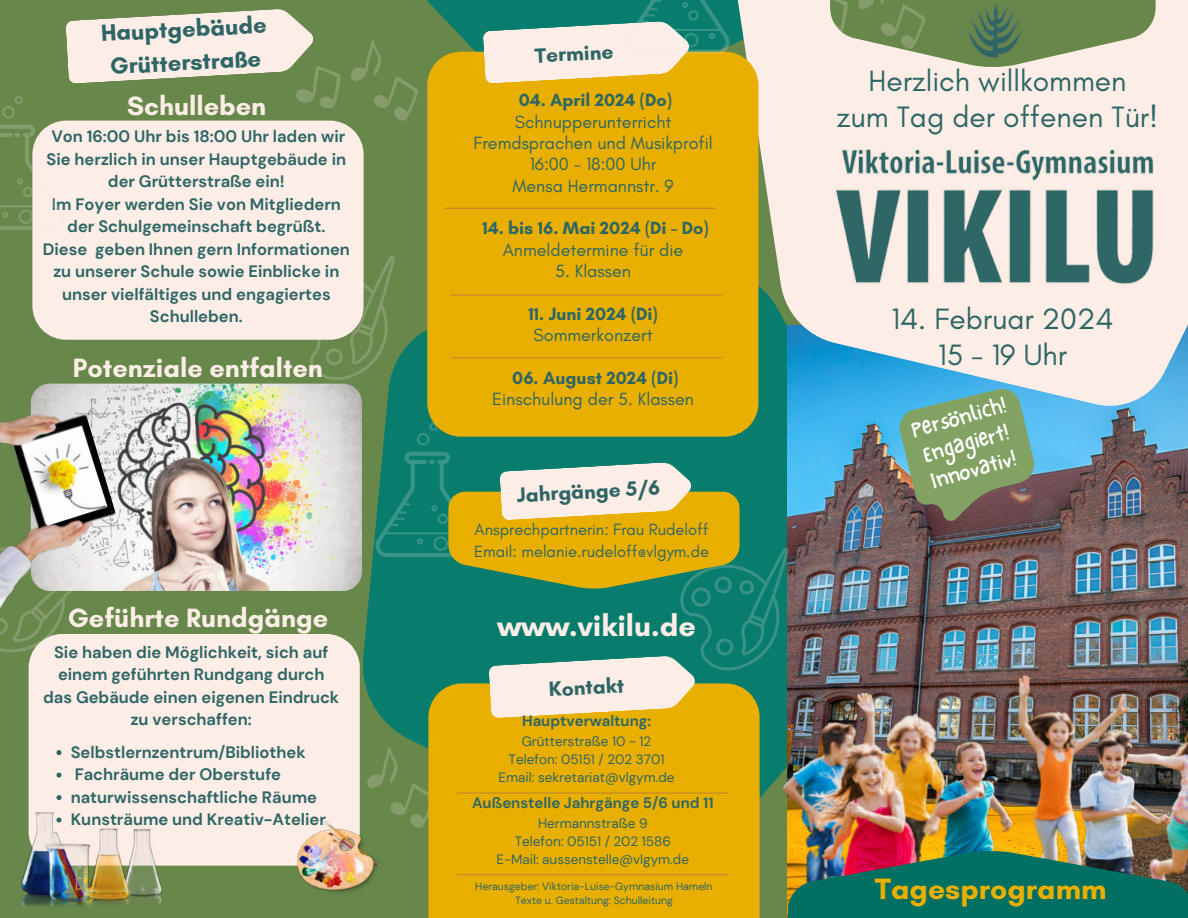
<style>
.page{position:relative;width:1188px;height:918px;background:#68874b}
.page>*{position:absolute;margin:0;border:0;box-sizing:border-box;transform-origin:0 0}
.t1{font:700 30.45px "Glacial Indifference";color:#fcede6}
.t2{font:30px/36px "Glacial Indifference";color:#2e6665;text-align:center}
.t3{font:700 30px "Glacial Indifference";color:#e9af00}
.t4{font:700 27px "Glacial Indifference";color:#fcede6}
.t5{font:700 23.85px/33.2px "Glacial Indifference";color:#2e6665;text-align:center}
.t6{font:22.95px/27px "NF One Little Font Regular";color:#fff}
.t7{font:700 21px "Glacial Indifference";color:#2e6665}
.t8{font:18px/21.3px "Glacial Indifference";color:#2e6665;text-align:center}
.t9{font:700 18px "Glacial Indifference";color:#2e6665}
.t10{font:700 16.5px/22.5px "DM Sans";color:#2e6665;text-align:center}
.t11{font:16.5px/22.5px "Glacial Indifference";color:#2e6665}
.t12{font:700 15px "DM Sans";color:#2e6665}
.t13{font:13.5px/18px "DM Sans";color:#2e6665;text-align:center}
.t14{font:10.5px/14px "DM Sans";color:#2e6665;text-align:center}
</style>
<div class="page">
<svg style="left:360px;top:329px;width:428px;height:418px"></svg>
<svg style="left:310px;top:255px;width:85px;height:126px"></svg>
<svg style="left:426px;top:0;width:308px;height:52px;fill:#097d6d"></svg>
<img style="left:788px;top:411px;width:400px;height:232px">
<svg style="left:734px;top:0;width:454px;height:411px;background:#d1dbdc"></svg>
<svg style="left:830px;top:0;width:326px;height:68px"></svg>
<svg style="left:802px;top:0;width:46px;height:37px"></svg>
<svg style="left:856px;top:0;width:70px;height:51px"></svg>
<svg style="left:367px;top:747px;width:61px;height:81px"></svg>
<div style="left:428px;top:718px;width:302px;height:200px;background:#e9af00"></div>
<hr style="left:457px;top:793px;width:271px;height:1px;background:#c48533">
<hr style="left:457px;top:874px;width:271px;height:1px;background:#c48533">
<img style="left:730px;top:643px;width:458px;height:275px">
<img style="left:788px;top:850px;width:400px;height:68px">
<img style="left:831px;top:126px;width:350px;height:183px">
<svg style="left:899px;top:388px;width:136px;height:133px;background:#779472"></svg>
<img style="left:957px;top:0;width:67px;height:69px">
<div style="left:427px;top:52px;width:331px;height:371px;background:#e9af00"></div>
<hr style="left:445px;top:208px;width:271px;height:1px;background:#c48533">
<hr style="left:451px;top:295px;width:271px;height:1px;background:#c48533">
<hr style="left:451px;top:357px;width:271px;height:2px;background:#c48533">
<div style="left:32px;top:122px;width:332px;height:218px;background:#fcede6"></div>
<div style="left:29px;top:634px;width:331px;height:232px;background:#fcede6"></div>
<img style="left:298px;top:821px;width:84px;height:71px">
<img style="left:22px;top:813px;width:139px;height:94px">
<img style="left:31px;top:384px;width:331px;height:207px;border-radius:19px">
<svg style="left:0;top:608px;width:96px;height:44px"></svg>
<img style="left:0;top:383px;width:132px;height:225px">
<img style="left:22px;top:426px;width:85px;height:100px">
<svg style="left:349px;top:40px;width:70px;height:83px"></svg>
<svg style="left:376px;top:423px;width:413px;height:295px;background:#679b66"></svg>
<svg style="left:56px;top:750px;width:5px;height:5px"></svg>
<svg style="left:56px;top:773px;width:5px;height:5px"></svg>
<svg style="left:56px;top:795px;width:5px;height:5px"></svg>
<svg style="left:56px;top:818px;width:5px;height:5px"></svg>
<svg style="left:0;top:9px;width:341px;height:221px"></svg>
<svg style="left:483px;top:0;width:247px;height:83px;background:#9fbb9b"></svg>
<h3 class="t5" style="left:100px;top:16px;width:167px;rotate:-3deg">Hauptgebäude<br>Grütterstraße</h3>
<h3 class="t4" style="left:127px;top:89px;width:141px">Schulleben</h3>
<p class="t10" style="left:43px;top:125px;width:309px">Von 16:00 Uhr bis 18:00 Uhr laden wir<br>Sie herzlich in unser Hauptgebäude in der Grütterstraße ein!<br>Im Foyer werden Sie von Mitgliedern der Schulgemeinschaft begrüßt.<br>Diese geben Ihnen gern Informationen zu unserer Schule sowie Einblicke in unser vielfältiges und engagiertes<br>Schulleben.</p>
<h3 class="t4" style="left:73px;top:351px;width:252px">Potenziale entfalten</h3>
<h3 class="t4" style="left:68px;top:601px;width:262px">Geführte Rundgänge</h3>
<p class="t10" style="left:43px;top:641px;width:298px">Sie haben die Möglichkeit, sich auf einem geführten Rundgang durch das Gebäude einen eigenen Eindruck zu verschaffen:</p>
<p class="t10" style="left:71px;top:741px;width:257px;text-align:left">Selbstlernzentrum/Bibliothek<br>Fachräume der Oberstufe naturwissenschaftliche Räume<br>Kunsträume und Kreativ-Atelier</p>
<p class="t7" style="left:534px;top:42px;width:80px;rotate:-3deg">Termine</p>
<p class="t9" style="left:519px;top:89px;width:155px">04. April 2024 (Do)</p>
<p class="t8" style="left:473px;top:111px;width:241px">Schnupperunterricht<br>Fremdsprachen und Musikprofil<br>16:00 - 18:00 Uhr<br>Mensa Hermannstr. 9</p>
<p class="t9" style="left:482px;top:217px;width:228px">14. bis 16. Mai 2024 (Di - Do)</p>
<p class="t8" style="left:503px;top:239px;width:182px">Anmeldetermine für die</p>
<p class="t8" style="left:555px;top:261px;width:77px">5. Klassen</p>
<p class="t9" style="left:528px;top:303px;width:131px">11. Juni 2024 (Di)</p>
<p class="t8" style="left:534px;top:325px;width:121px">Sommerkonzert</p>
<p class="t9" style="left:512px;top:367px;width:168px">06. August 2024 (Di)</p>
<p class="t8" style="left:492px;top:389px;width:203px">Einschulung der 5. Klassen</p>
<p class="t7" style="left:516px;top:482px;width:145px;rotate:-3deg">Jahrgänge 5/6</p>
<p class="t11" style="left:474px;top:518px;width:236px">Ansprechpartnerin: Frau Rudeloff<br>Email: melanie.rudeloff@vlgym.de</p>
<h1 class="t1" style="left:498px;top:606px;width:200px">www.vikilu.de</h1>
<p class="t7" style="left:548px;top:676px;width:77px;rotate:-3deg">Kontakt</p>
<p class="t12" style="left:522px;top:712px;width:130px">Hauptverwaltung:</p>
<p class="t13" style="left:499px;top:733px;width:178px">Grütterstraße 10 - 12<br>Telefon: 05151 / 202 3701<br>Email: sekretariat@vlgym.de</p>
<p class="t12" style="left:472px;top:793px;width:243px">Außenstelle Jahrgänge 5/6 und 11</p>
<p class="t13" style="left:497px;top:814px;width:194px">Hermannstraße 9<br>Telefon: 05151 / 202 1586<br>E-Mail: aussenstelle@vlgym.de</p>
<p class="t14" style="left:475px;top:880px;width:239px">Herausgeber: Viktoria-Luise-Gymnasium Hameln<br>Texte u. Gestaltung: Schulleitung</p>
<h2 class="t2" style="left:837px;top:64px;width:323px">Herzlich willkommen<br>zum Tag der offenen Tür!</h2>
<h2 class="t2" style="left:892px;top:301px;width:224px">14. Februar 2024<br>15 - 19 Uhr</h2>
<h3 class="t6" style="left:908px;top:418px;width:99px;rotate:-16deg">Persönlich!<br>Engagiert!<br>Innovativ!</h3>
<h2 class="t3" style="left:875px;top:870px;width:233px">Tagesprogramm</h2>
</div>
